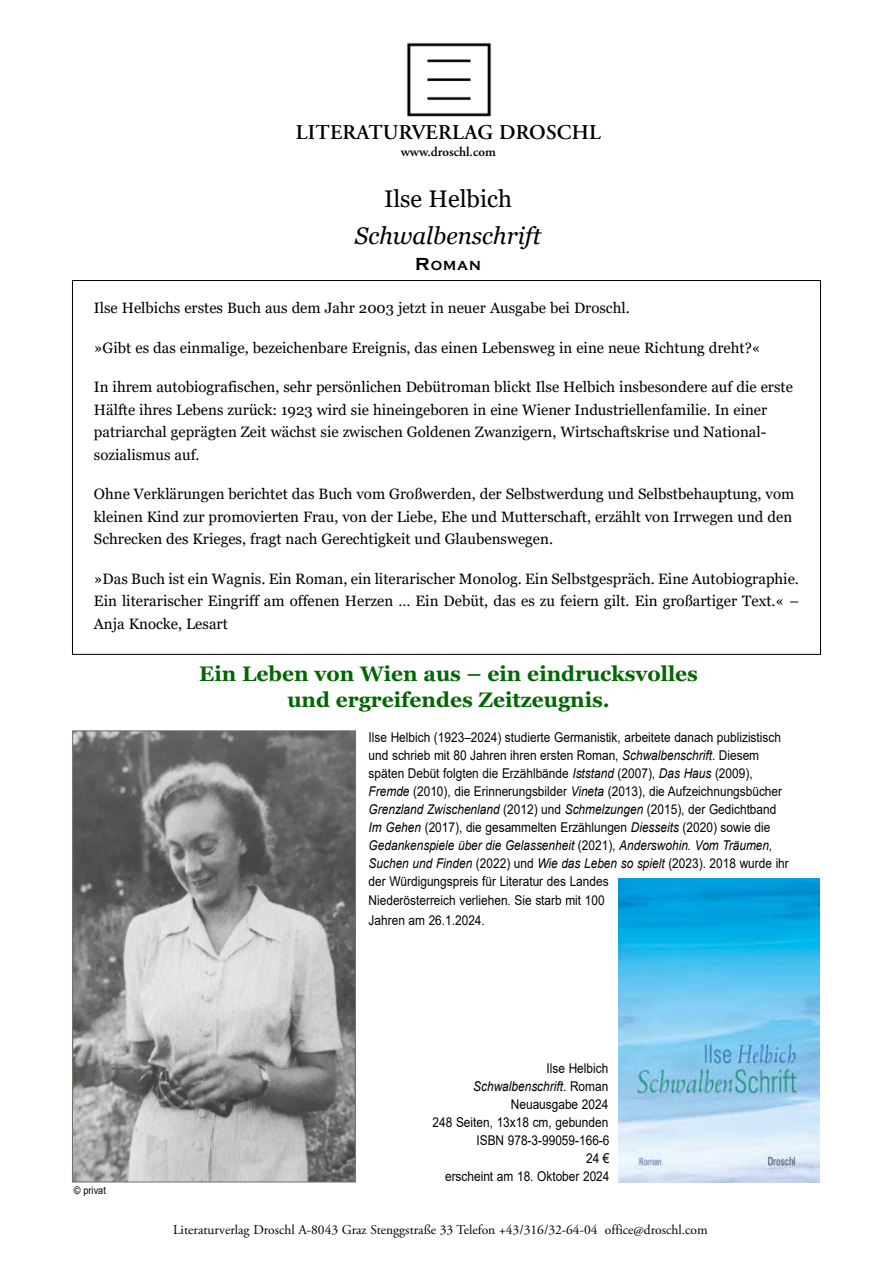
<style>
.page{position:relative;width:893px;height:1263px;background:#fff}
.page>*{position:absolute;margin:0;border:0;box-sizing:border-box;transform-origin:0 0}
.t1{font:italic 24px "Georgia";color:#000}
.t2{font:24px "Georgia";color:#000}
.t3{font:700 21px/26.1px "Georgia";color:#060;text-align:center}
.t4{font:600 21px "Adobe Garamond Pro";letter-spacing:.015em;color:#000}
.t5{font:15px/22.5px "Georgia";color:#000}
.t6{font:13.5px/18px "Arial";color:#000;scale:.88 1}
.t7{font:13.5px "Adobe Garamond Pro";color:#000}
.t8{font:600 13.5px "Adobe Garamond Pro";color:#000}
.t9{font:700 13.5px "Copperplate Gothic";color:#000}
.t10{font:10.5px "Arial";color:#000;scale:.88 1}
.s1{font-size:18px}
.s2{font-style:italic}
</style>
<div class="page">
<img style="left:407px;top:43px;width:85px;height:74px">
<img style="left:618px;top:878px;width:201px;height:304px">
<img style="left:74px;top:733px;width:280px;height:447px">
<div style="left:72px;top:731px;width:284px;height:451px;border:1px solid #717061"></div>
<h2 class="t4" style="left:296px;top:120px;width:300px">LITERATURVERLAG DROSCHL</h2>
<p class="t8" style="left:401px;top:144px;width:97px">WWW.DROSCHL.COM</p>
<h1 class="t2" style="left:384px;top:184px;width:129px">Ilse Helbich</h1>
<h1 class="t1" style="left:355px;top:221px;width:188px">Schwalbenschrift</h1>
<p class="t9" style="left:415px;top:258px;width:67px"><span class="s1">R</span>OMAN</p>
<p class="t5" style="left:94px;top:297px;width:537px">Ilse Helbichs erstes Buch aus dem Jahr 2003 jetzt in neuer Ausgabe bei Droschl.</p>
<p class="t5" style="left:94px;top:337px;width:668px">»Gibt es das einmalige, bezeichenbare Ereignis, das einen Lebensweg in eine neue Richtung dreht?«</p>
<p class="t5" style="left:94px;top:376px;width:700px">In ihrem autobiografischen, sehr persönlichen Debütroman blickt Ilse Helbich insbesondere auf die erste Hälfte ihres Lebens zurück: 1923 wird sie hineingeboren in eine Wiener Industriellenfamilie. In einer patriarchal geprägten Zeit wächst sie zwischen Goldenen Zwanzigern, Wirtschaftskrise und National&shy;sozialismus auf.</p>
<p class="t5" style="left:94px;top:483px;width:702px">Ohne Verklärungen berichtet das Buch vom Großwerden, der Selbstwerdung und Selbstbehauptung, vom kleinen Kind zur promovierten Frau, von der Liebe, Ehe und Mutterschaft, erzählt von Irrwegen und den<br>Schrecken des Krieges, fragt nach Gerechtigkeit und Glaubenswegen.</p>
<p class="t5" style="left:94px;top:568px;width:707px;text-align:justify">»Das Buch ist ein Wagnis. Ein Roman, ein literarischer Monolog. Ein Selbstgespräch. Eine Autobiographie.<br>Ein literarischer Eingriff am offenen Herzen … Ein Debüt, das es zu feiern gilt. Ein großartiger Text.« – Anja Knocke, Lesart</p>
<h2 class="t3" style="left:199px;top:660px;width:500px">Ein Leben von Wien aus – ein eindrucksvolles und ergreifendes Zeitzeugnis.</h2>
<p class="t6" style="left:369px;top:728px;width:479px">Ilse Helbich (1923–2024) studierte Germanistik, arbeitete danach publizistisch und schrieb mit 80 Jahren ihren ersten Roman, <span class="s2">Schwalbenschrift</span>. Diesem späten Debüt folgten die Erzählbände <span class="s2">Iststand</span> (2007), <span class="s2">Das Haus</span> (2009), <span class="s2">Fremde</span> (2010), die Erinnerungsbilder <span class="s2">Vineta</span> (2013), die Aufzeichnungsbücher <span class="s2">Grenzland Zwischenland</span> (2012) und <span class="s2">Schmelzungen</span> (2015), der Gedichtband <span class="s2">Im Gehen</span> (2017), die gesammelten Erzählungen <span class="s2">Diesseits</span> (2020) sowie die <span class="s2">Gedankenspiele über die Gelassenheit</span> (2021), <span class="s2">Anderswohin. Vom Träumen, Suchen und Finden</span> (2022) und <span class="s2">Wie das Leben so spielt</span> (2023). 2018 wurde ihr der Würdigungspreis für Literatur des Landes</p>
<p class="t6" style="left:369px;top:891px;width:270px;line-height:19.5px">Niederösterreich verliehen. Sie starb mit 100<br>Jahren am 26.1.2024.</p>
<p class="t10" style="left:74px;top:1182px;width:38px">© privat</p>
<p class="t6" style="left:433px;top:1059px;width:203px;text-align:right">Ilse Helbich<br><span class="s2">Schwalbenschrift</span>. Roman<br>Neuausgabe 2024<br>248 Seiten, 13x18 cm, gebunden<br>ISBN 978-3-99059-166-6<br>24 €<br>erscheint am 18. Oktober 2024</p>
<p class="t7" style="left:173px;top:1222px;width:536px">Literaturverlag Droschl A-8043 Graz Stenggstraße 33 Telefon +43/316/32-64-04 office@droschl.com</p>
</div>
